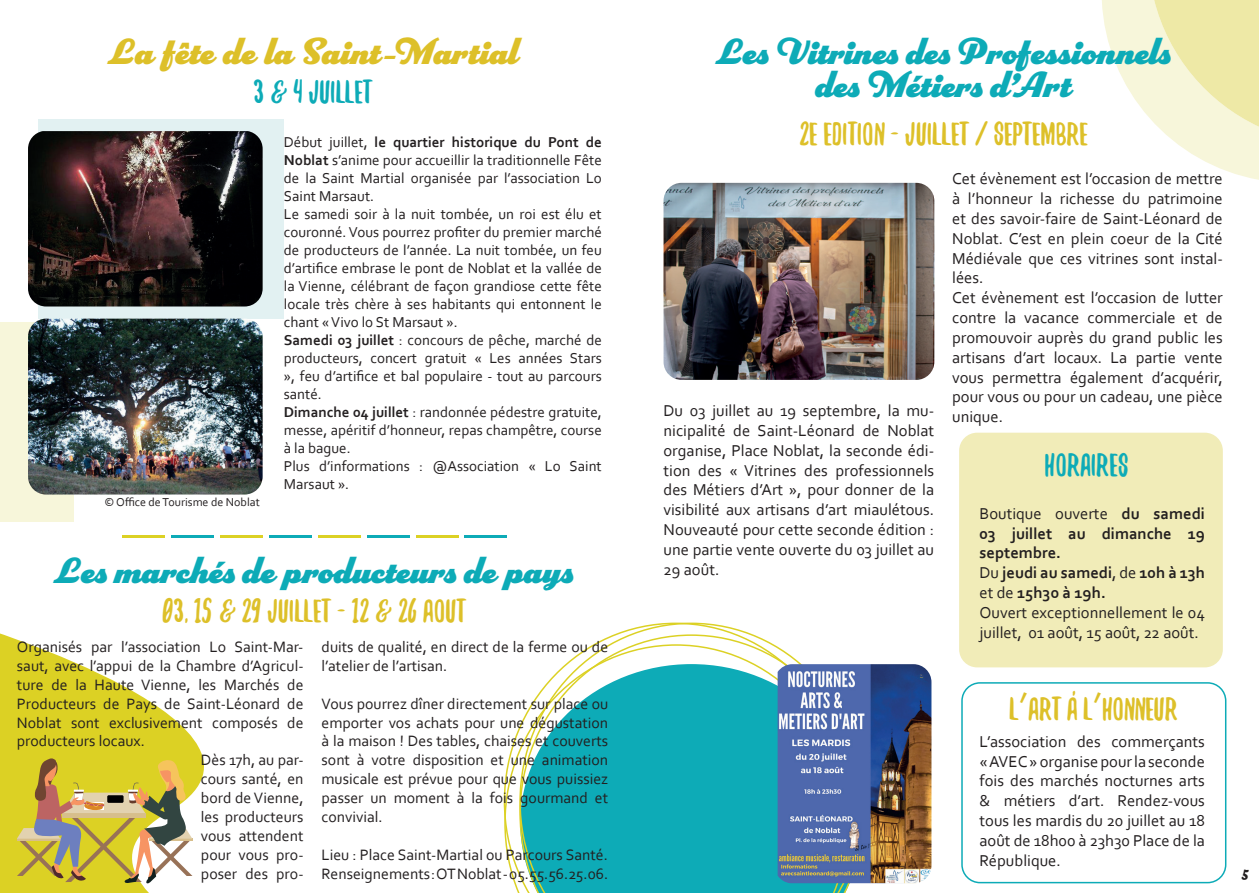
<style>
.page{position:relative;width:1259px;height:893px;background:#fff}
.page>*{position:absolute;margin:0;border:0;box-sizing:border-box;transform-origin:0 0}
.t1{font:900 37.5px/33px "Parkside";color:#0dabb7;text-align:center}
.t2{font:900 37.5px "Parkside";color:#ddc029}
.t3{font:36px "Yeah Papa";color:#ddc029}
.t4{font:36px "Yeah Papa";color:#0dabb7}
.t5{font:16.5px/19.8px "Corbel";color:#231f20}
.t6{font:16.5px "Bello Script Pro";color:#231f20}
.t7{font:15.75px/18.9px "Corbel";color:#231f20}
.t8{font:15px/18px "Corbel";color:#231f20}
.t9{font:12px "Corbel";color:#231f20}
.s1{font-weight:700}
.s2{font-family:"Futura"}
</style>
<div class="page">
<svg style="left:0;top:633px;width:204px;height:260px;fill:#dcd124"></svg>
<div style="left:0;top:322px;width:73px;height:200px;background:#f7f6da"></div>
<div style="left:38px;top:119px;width:246px;height:200px;background:#e2f1f2"></div>
<hr style="left:122px;top:535px;width:43px;height:2px;background:#dcd124">
<hr style="left:171px;top:535px;width:43px;height:2px;background:#0dabb7">
<hr style="left:220px;top:535px;width:43px;height:2px;background:#dcd124">
<hr style="left:269px;top:535px;width:42px;height:2px;background:#0dabb7">
<hr style="left:318px;top:535px;width:42px;height:2px;background:#dcd124">
<hr style="left:367px;top:535px;width:42px;height:2px;background:#0dabb7">
<hr style="left:416px;top:535px;width:42px;height:2px;background:#dcd124">
<hr style="left:465px;top:535px;width:42px;height:2px;background:#0dabb7">
<svg style="left:1102px;top:0;width:157px;height:180px"></svg>
<img style="left:28px;top:131px;width:235px;height:175px">
<img style="left:28px;top:319px;width:235px;height:176px">
<svg style="left:594px;top:623px;width:269px;height:264px"></svg>
<svg style="left:504px;top:644px;width:344px;height:249px"></svg>
<div style="left:959px;top:433px;width:263px;height:234px;background:#f1ecb8;border-radius:18px"></div>
<svg style="left:17px;top:757px;width:175px;height:127px;background:#c6b556"></svg>
<img style="left:663px;top:183px;width:271px;height:197px">
<div style="left:961px;top:682px;width:265px;height:201px;border:2px solid #0dabb7;border-radius:18px"></div>
<img style="left:777px;top:664px;width:154px;height:219px">
<h1 class="t2" style="left:108px;top:29px;width:410px">La fête de la Saint -Martial</h1>
<h2 class="t4" style="left:254px;top:70px;width:120px">3 &amp; 4 JUILLET</h2>
<p class="t9" style="left:104px;top:494px;width:157px">© Office de Tourisme de Noblat</p>
<p class="t8" style="left:284px;top:132px;width:319px">Début juillet, <span class="s1">le quartier historique du Pont de Noblat</span> s’anime pour accueillir la traditionnelle Fête de la Saint Martial organisée par l’association Lo Saint Marsaut.<br>Le samedi soir à la nuit tombée, un roi est élu et couronné. Vous pourrez profiter du premier marché de producteurs de l’année. La nuit tombée, un feu d’artifice embrase le pont de Noblat et la vallée de la Vienne, célébrant de façon grandiose cette fête locale très chère à ses habitants qui entonnent le chant « Vivo lo St Marsaut ».<br><span class="s1">Samedi 03 juillet</span> : concours de pêche, marché de producteurs, concert gratuit « Les années Stars », feu d’artifice et bal populaire - tout au parcours santé.<br><span class="s1">Dimanche 04 juillet</span> : randonnée pédestre gratuite, messe, apéritif d’honneur, repas champêtre, course à la bague.<br>Plus d’informations : @Association « Lo Saint Marsaut ».</p>
<h1 class="t1" style="left:54px;top:554px;width:522px">Les marchés de producteurs de pays</h1>
<h2 class="t3" style="left:163px;top:588px;width:305px">03, 15 &amp; 29 JUILLET - 12 &amp; 26 AOUT</h2>
<p class="t7" style="left:17px;top:637px;width:288px">Organisés par l’association Lo Saint-Mar-</p>
<p class="t7" style="left:17px;top:656px;width:288px">saut, avec l’appui de la Chambre d’Agricul-</p>
<p class="t7" style="left:17px;top:675px;width:288px">ture de la Haute Vienne, les Marchés de</p>
<p class="t7" style="left:17px;top:693px;width:288px">Producteurs de Pays de Saint-Léonard de</p>
<p class="t7" style="left:17px;top:712px;width:288px">Noblat sont exclusivement composés de</p>
<p class="t7" style="left:17px;top:731px;width:129px">producteurs locaux.</p>
<p class="t7" style="left:201px;top:750px;width:104px">Dès 17h, au par-</p>
<p class="t7" style="left:201px;top:769px;width:104px">cours santé, en</p>
<p class="t7" style="left:201px;top:788px;width:104px">bord de Vienne,</p>
<p class="t7" style="left:201px;top:807px;width:104px">les producteurs</p>
<p class="t7" style="left:201px;top:826px;width:104px">vous attendent</p>
<p class="t7" style="left:201px;top:845px;width:104px">pour vous pro-</p>
<p class="t7" style="left:201px;top:864px;width:104px">poser des pro-</p>
<p class="t7" style="left:321px;top:637px;width:288px">duits de qualité, en direct de la ferme ou de l’atelier de l’artisan.</p>
<p class="t7" style="left:321px;top:693px;width:288px;text-align:justify">Vous pourrez dîner directement sur place ou emporter vos achats pour une dégustation à la maison ! Des tables, chaises et couverts sont à votre disposition et une animation musicale est prévue pour que vous puissiez passer un moment à la fois gourmand et convivial.</p>
<p class="t7" style="left:321px;top:845px;width:288px">Lieu : Place Saint-Martial ou Parcours Santé.<br>Renseignements : OT Noblat - 05.55.56.25.06.</p>
<h1 class="t1" style="left:716px;top:35px;width:458px">Les Vitrines des Professionnels des Métiers d’Art</h1>
<h2 class="t3" style="left:800px;top:111px;width:290px">2E EDITION - JUILLET / SEPTEMBRE</h2>
<p class="t5" style="left:663px;top:400px;width:272px;text-align:justify">Du 03 juillet au 19 septembre, la mu&shy;nicipalité de Saint-Léonard de Noblat organise, Place Noblat, la seconde édi&shy;tion des « Vitrines des professionnels des Métiers d’Art », pour donner de la visibilité aux artisans d’art miaulétous.<br>Nouveauté pour cette seconde édition : une partie vente ouverte du 03 juillet au 29 août.</p>
<p class="t5" style="left:952px;top:169px;width:272px">Cet évènement est l’occasion de mettre à l’honneur la richesse du patrimoine et des savoir-faire de Saint-Léonard de Noblat. C’est en plein coeur de la Cité Médiévale que ces vitrines sont instal&shy;lées.<br>Cet évènement est l’occasion de lutter contre la vacance commerciale et de promouvoir auprès du grand public les artisans d’art locaux. La partie vente vous permettra également d’acquérir, pour vous ou pour un cadeau, une pièce unique.</p>
<h2 class="t4" style="left:1045px;top:442px;width:85px">HORAIRES</h2>
<p class="t5" style="left:979px;top:503px;width:227px">Boutique ouverte <span class="s1">du samedi<br>03 juillet au dimanche 19 septembre.<br></span>Du <span class="s1">jeudi au samedi</span>, de <span class="s1">10h à 13h </span>et de <span class="s1">15h30 à 19h.<br></span>Ouvert exceptionnellement le 04 juillet, 01 août, 15 août, 22 août.</p>
<h2 class="t3" style="left:1009px;top:687px;width:170px">L<span class="s2">’</span>ART Á L<span class="s2">’</span>HONNEUR</h2>
<p class="t5" style="left:979px;top:731px;width:227px;text-align:justify">L’association des commerçants « AVEC » organise pour la seconde fois des marchés nocturnes arts &amp; métiers d’art. Rendez-vous tous les mardis du 20 juillet au 18 août de 18h00 à 23h30 Place de la République.</p>
<p class="t6" style="left:1242px;top:859px;width:8px">5</p>
</div>
